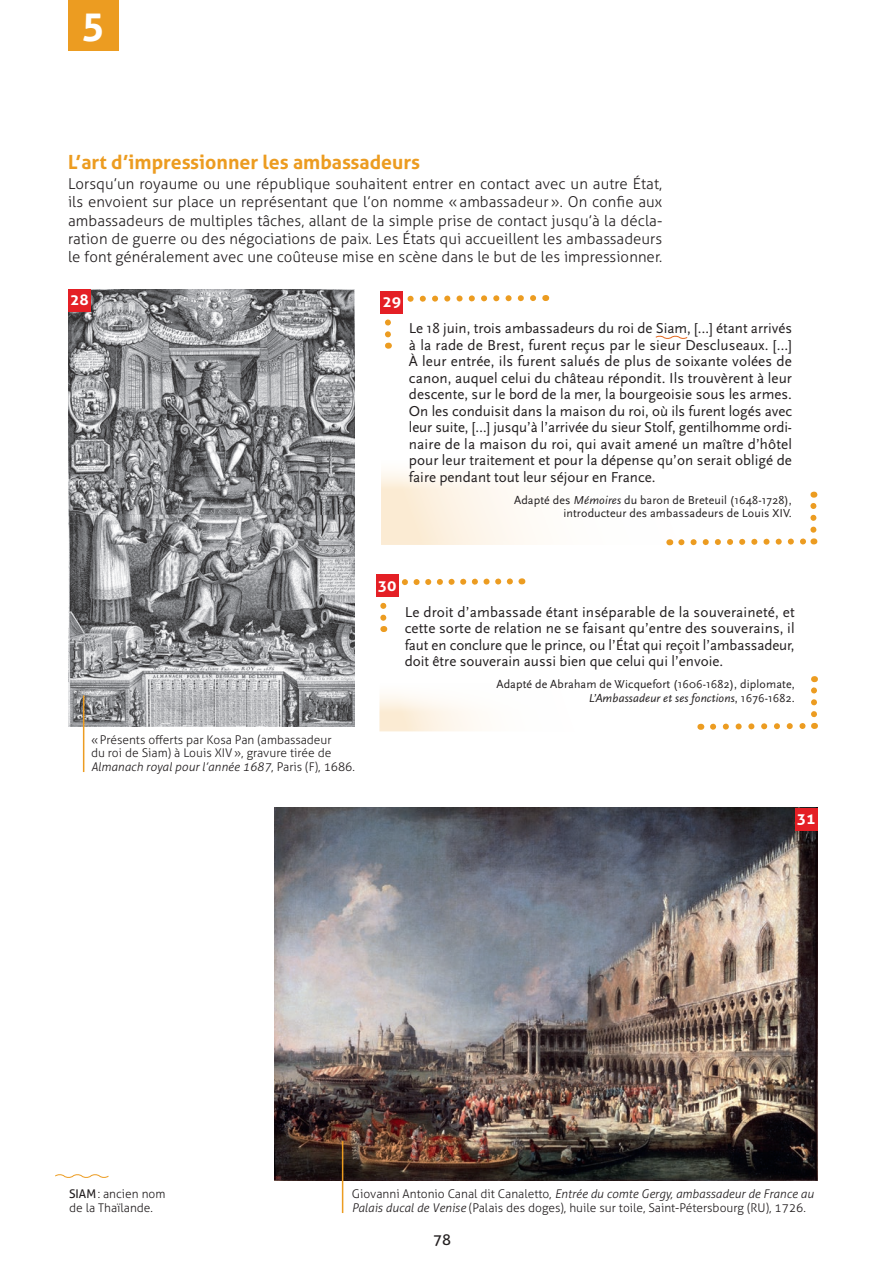
<style>
.page{position:relative;width:893px;height:1263px;background:#fff}
.page>*{position:absolute;margin:0;border:0;box-sizing:border-box;transform-origin:0 0}
.t1{font:700 39px "Aller";color:#fff}
.t2{font:700 19.5px "Aller";color:#ec9c21}
.t3{font:15px/16.5px "Scala Sans";color:#231f20;text-align:justify}
.t4{font:300 15px/18.3px "Aller";letter-spacing:.005em;color:#231f20;text-align:justify}
.t5{font:15px "Aller";color:#231f20}
.t6{font:700 14.85px "Aller";color:#fff;scale:1.05 1}
.t7{font:300 12px/13.5px "Aller";color:#231f20}
.t8{font:12px/13.5px "Scala Sans";letter-spacing:.01em;color:#231f20;text-align:right}
.s1{font-style:italic}
.s2{font-weight:400}
</style>
<div class="page">
<div style="left:68px;top:0;width:50px;height:50px;background:#ec9c21"></div>
<svg style="left:380px;top:694px;width:98px;height:37px"></svg>
<svg style="left:381px;top:471px;width:288px;height:74px"></svg>
<img style="left:68px;top:289px;width:286px;height:437px">
<img style="left:275px;top:808px;width:542px;height:373px">
<hr style="left:342px;top:1141px;width:1px;height:72px;background:#ec9c21">
<hr style="left:83px;top:695px;width:1px;height:77px;background:#ec9c21">
<div style="left:794px;top:808px;width:23px;height:23px;background:#e41f25"></div>
<div style="left:68px;top:289px;width:23px;height:23px;background:#e41f25"></div>
<svg style="left:655px;top:335px;width:33px;height:4px"></svg>
<svg style="left:710px;top:722px;width:105px;height:8px"></svg>
<svg style="left:811px;top:676px;width:6px;height:38px"></svg>
<svg style="left:669px;top:492px;width:147px;height:54px"></svg>
<svg style="left:401px;top:578px;width:121px;height:8px"></svg>
<svg style="left:380px;top:602px;width:6px;height:30px"></svg>
<div style="left:376px;top:574px;width:23px;height:23px;background:#e41f25"></div>
<svg style="left:407px;top:295px;width:130px;height:7px"></svg>
<svg style="left:385px;top:319px;width:6px;height:30px"></svg>
<div style="left:380px;top:291px;width:23px;height:23px;background:#e41f25"></div>
<svg style="left:55px;top:1174px;width:54px;height:4px"></svg>
<h1 class="t1" style="left:81px;top:2px;width:25px">5</h1>
<h2 class="t2" style="left:68px;top:150px;width:353px">L’art d’impressionner les ambassadeurs</h2>
<p class="t4" style="left:68px;top:174px;width:596px">Lorsqu’un royaume ou une république souhaitent entrer en contact avec un autre État, ils envoient sur place un représentant que l’on nomme «ambassadeur». On confie aux ambassadeurs de multiples tâches, allant de la simple prise de contact jusqu’à la décla&shy;ration de guerre ou des négociations de paix. Les États qui accueillent les ambassadeurs le font généralement avec une coûteuse mise en scène dans le but de les impressionner.</p>
<p class="t6" style="left:70px;top:291px;width:19px">28</p>
<p class="t6" style="left:382px;top:293px;width:19px">29</p>
<p class="t3" style="left:409px;top:320px;width:385px">Le 18 juin, trois ambassadeurs du roi de Siam, […] étant arrivés à la rade de Brest, furent reçus par le sieur Descluseaux. […] À leur entrée, ils furent salués de plus de soixante volées de canon, auquel celui du château répondit. Ils trouvèrent à leur descente, sur le bord de la mer, la bourgeoisie sous les armes.<br>On les conduisit dans la maison du roi, où ils furent logés avec leur suite, […] jusqu’à l’arrivée du sieur Stolf, gentilhomme ordi&shy;naire de la maison du roi, qui avait amené un maître d’hôtel pour leur traitement et pour la dépense qu’on serait obligé de faire pendant tout leur séjour en France.</p>
<p class="t8" style="left:514px;top:493px;width:279px">Adapté des <span class="s1">Mémoires</span> du baron de Breteuil (1648-1728), introducteur des ambassadeurs de Louis XIV.</p>
<p class="t7" style="left:91px;top:733px;width:265px">«Présents offerts par Kosa Pan (ambassadeur<br>du roi de Siam) à Louis XIV», gravure tirée de<br><span class="s1">Almanach royal pour l’année 1687</span>, Paris (F), 1686.</p>
<p class="t6" style="left:378px;top:576px;width:19px">30</p>
<p class="t3" style="left:405px;top:604px;width:391px">Le droit d’ambassade étant inséparable de la souveraineté, et cette sorte de relation ne se faisant qu’entre des souverains, il faut en conclure que le prince, ou l’État qui reçoit l’ambassadeur, doit être souverain aussi bien que celui qui l’envoie.</p>
<p class="t8" style="left:496px;top:678px;width:300px">Adapté de Abraham de Wicquefort (1606-1682), diplomate,<br><span class="s1">L’Ambassadeur et ses fonctions</span>, 1676-1682.</p>
<p class="t6" style="left:797px;top:810px;width:19px">31</p>
<p class="t7" style="left:69px;top:1186px;width:98px;line-height:14.2px"><span class="s2">SIAM</span>: ancien nom de la Thaïlande.</p>
<p class="t7" style="left:352px;top:1187px;width:463px">Giovanni Antonio Canal dit Canaletto, <span class="s1">Entrée du comte Gergy, ambassadeur de France au<br>Palais ducal de Venise</span> (Palais des doges), huile sur toile, Saint-Pétersbourg (RU), 1726.</p>
<p class="t5" style="left:433px;top:1231px;width:19px">78</p>
</div>
